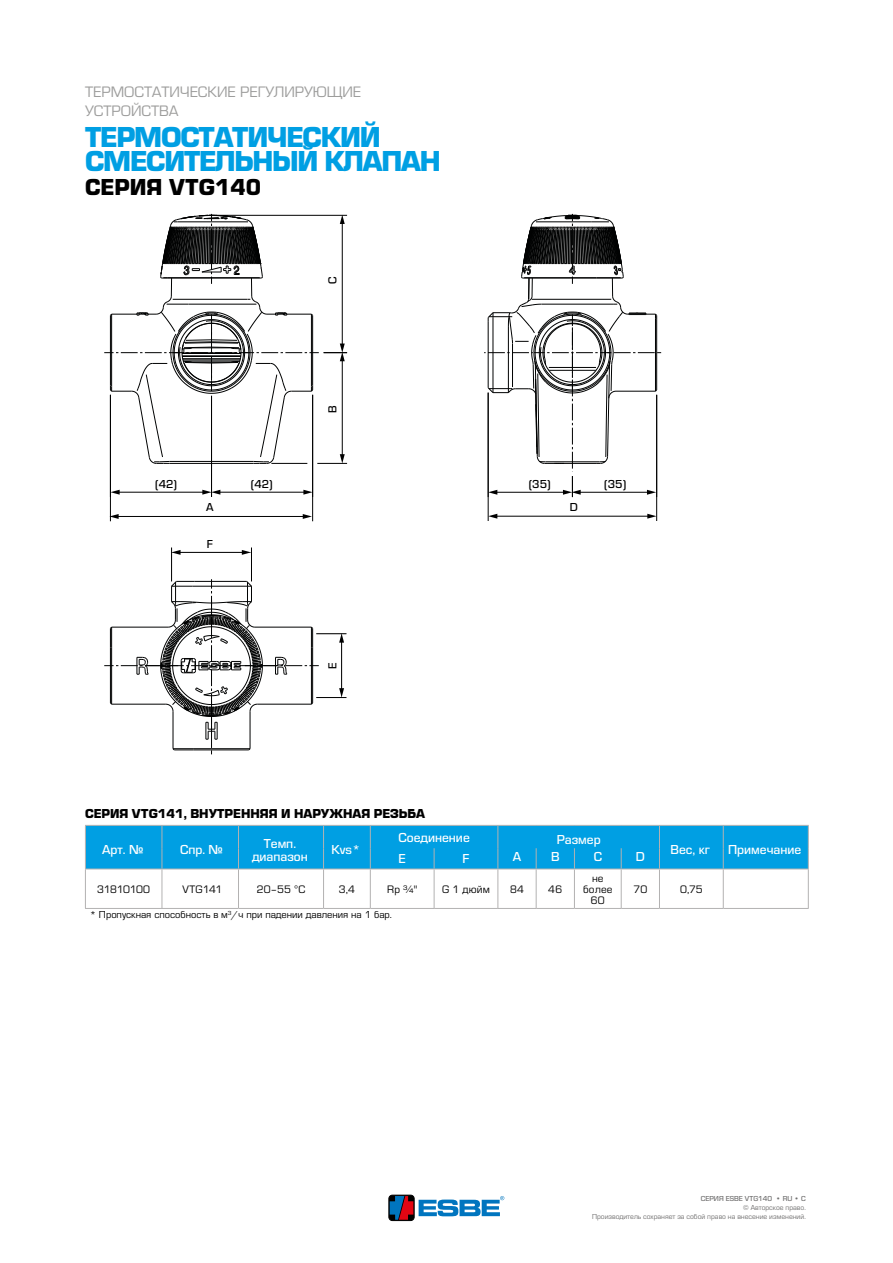
<style>
.page{position:relative;width:893px;height:1263px;background:#fff}
.page>*{position:absolute;margin:0;border:0;box-sizing:border-box;transform-origin:0 0}
.t1{font:700 30px/24px "ESBE Eurostile";letter-spacing:-.04em;color:#009fe3}
.t2{font:700 24px "ESBE Eurostile";color:#000}
.t3{font:15.75px/18.8px "ESBE Eurostile";color:#9d9d9c}
.t4{font:500 13.5px/13.5px "ESBE Eurostile";color:#fff;text-align:center}
.t5{font:700 13.5px "ESBE Eurostile";color:#000}
.t6{font:500 12px "ESBE Eurostile";color:#000}
.t7{font:11.25px/11.2px "ESBE Eurostile";letter-spacing:.015em;color:#000;text-align:center}
.t8{font:11.25px "ESBE Eurostile";letter-spacing:-.02em;color:#000}
.t9{font:10.5px "ESBE Eurostile";color:#000}
.t10{font:7.5px/9px "ESBE Eurostile";color:#706f6f;text-align:right}
.t11{font:500 7.5px "ESBE Eurostile";color:#706f6f}
</style>
<div class="page">
<svg style="left:104px;top:579px;width:215px;height:175px"></svg>
<hr style="left:171px;top:548px;width:1px;height:33px;background:#000">
<hr style="left:251px;top:548px;width:1px;height:33px;background:#000">
<hr style="left:179px;top:552px;width:64px;height:1px;background:#000">
<svg style="left:171px;top:550px;width:10px;height:5px"></svg>
<svg style="left:242px;top:550px;width:9px;height:5px"></svg>
<hr style="left:341px;top:641px;width:1px;height:49px;background:#000">
<svg style="left:339px;top:688px;width:5px;height:9px"></svg>
<svg style="left:339px;top:634px;width:5px;height:9px"></svg>
<hr style="left:316px;top:697px;width:30px;height:1px;background:#000">
<hr style="left:316px;top:633px;width:30px;height:1px;background:#000">
<hr style="left:110px;top:395px;width:1px;height:126px;background:#000">
<hr style="left:118px;top:492px;width:86px;height:1px;background:#000">
<svg style="left:111px;top:490px;width:9px;height:5px"></svg>
<hr style="left:117px;top:516px;width:187px;height:1px;background:#000">
<svg style="left:109px;top:514px;width:10px;height:5px"></svg>
<svg style="left:303px;top:514px;width:9px;height:5px"></svg>
<hr style="left:312px;top:395px;width:1px;height:126px;background:#000">
<hr style="left:219px;top:492px;width:86px;height:1px;background:#000">
<svg style="left:303px;top:490px;width:9px;height:5px"></svg>
<hr style="left:488px;top:393px;width:1px;height:128px;background:#000">
<hr style="left:656px;top:395px;width:1px;height:126px;background:#000">
<svg style="left:484px;top:214px;width:177px;height:283px"></svg>
<hr style="left:496px;top:516px;width:153px;height:1px;background:#000">
<svg style="left:488px;top:514px;width:9px;height:5px"></svg>
<svg style="left:647px;top:514px;width:9px;height:5px"></svg>
<svg style="left:104px;top:214px;width:243px;height:250px"></svg>
<svg style="left:202px;top:473px;width:18px;height:24px"></svg>
<hr style="left:211px;top:396px;width:1px;height:77px;background:#000">
<hr style="left:85px;top:869px;width:77px;height:1px;background:#b3b2b2">
<hr style="left:162px;top:869px;width:76px;height:1px;background:#b3b2b2">
<hr style="left:238px;top:869px;width:86px;height:1px;background:#b3b2b2">
<hr style="left:324px;top:869px;width:46px;height:1px;background:#b3b2b2">
<hr style="left:370px;top:869px;width:64px;height:1px;background:#b3b2b2">
<hr style="left:434px;top:869px;width:64px;height:1px;background:#b3b2b2">
<hr style="left:498px;top:869px;width:38px;height:1px;background:#b3b2b2">
<hr style="left:536px;top:869px;width:38px;height:1px;background:#b3b2b2">
<hr style="left:574px;top:869px;width:47px;height:1px;background:#b3b2b2">
<hr style="left:621px;top:869px;width:38px;height:1px;background:#b3b2b2">
<hr style="left:659px;top:869px;width:64px;height:1px;background:#b3b2b2">
<hr style="left:723px;top:869px;width:86px;height:1px;background:#b3b2b2">
<div style="left:85px;top:825px;width:724px;height:44px;background:#009fe3"></div>
<hr style="left:536px;top:825px;width:38px;height:1px;background:#b3b2b2">
<hr style="left:574px;top:825px;width:47px;height:1px;background:#b3b2b2">
<hr style="left:621px;top:825px;width:38px;height:1px;background:#b3b2b2">
<hr style="left:85px;top:908px;width:77px;height:1px;background:#b3b2b2">
<hr style="left:162px;top:908px;width:76px;height:1px;background:#b3b2b2">
<hr style="left:238px;top:908px;width:86px;height:1px;background:#b3b2b2">
<hr style="left:324px;top:908px;width:46px;height:1px;background:#b3b2b2">
<hr style="left:370px;top:908px;width:64px;height:1px;background:#b3b2b2">
<hr style="left:434px;top:908px;width:64px;height:1px;background:#b3b2b2">
<hr style="left:498px;top:908px;width:38px;height:1px;background:#b3b2b2">
<hr style="left:536px;top:908px;width:38px;height:1px;background:#b3b2b2">
<hr style="left:574px;top:908px;width:47px;height:1px;background:#b3b2b2">
<hr style="left:621px;top:908px;width:38px;height:1px;background:#b3b2b2">
<hr style="left:659px;top:908px;width:64px;height:1px;background:#b3b2b2">
<hr style="left:723px;top:908px;width:86px;height:1px;background:#b3b2b2">
<hr style="left:434px;top:869px;width:1px;height:39px;background:#b3b2b2">
<hr style="left:497px;top:869px;width:1px;height:39px;background:#b3b2b2">
<hr style="left:536px;top:869px;width:1px;height:39px;background:#b3b2b2">
<hr style="left:574px;top:869px;width:1px;height:39px;background:#b3b2b2">
<hr style="left:621px;top:869px;width:1px;height:39px;background:#b3b2b2">
<hr style="left:85px;top:869px;width:1px;height:39px;background:#b3b2b2">
<hr style="left:162px;top:869px;width:1px;height:39px;background:#b3b2b2">
<hr style="left:238px;top:869px;width:1px;height:39px;background:#b3b2b2">
<hr style="left:323px;top:869px;width:1px;height:39px;background:#b3b2b2">
<hr style="left:370px;top:869px;width:1px;height:39px;background:#b3b2b2">
<hr style="left:659px;top:869px;width:1px;height:39px;background:#b3b2b2">
<hr style="left:723px;top:869px;width:1px;height:39px;background:#b3b2b2">
<hr style="left:808px;top:869px;width:1px;height:39px;background:#b3b2b2">
<div style="left:389px;top:1195px;width:25px;height:25px;border:1px solid #000;border-radius:4px"></div>
<svg style="left:390px;top:1196px;width:23px;height:24px"></svg>
<svg style="left:419px;top:1196px;width:85px;height:20px"></svg>
<h3 class="t3" style="left:85px;top:83px;width:278px">ТЕРМОСТАТИЧЕСКИЕ РЕГУЛИРУЮЩИЕ<br>УСТРОЙСТВА</h3>
<h1 class="t1" style="left:85px;top:125px;width:357px">ТЕРМОСТАТИЧЕСКИЙ<br>СМЕСИТЕЛЬНЫЙ КЛАПАН</h1>
<h2 class="t2" style="left:85px;top:174px;width:178px">СЕРИЯ VTG140</h2>
<h3 class="t6" style="left:326px;top:284px;width:9px;rotate:-90deg">C</h3>
<h3 class="t6" style="left:326px;top:413px;width:9px;rotate:-90deg">B</h3>
<h3 class="t6" style="left:155px;top:478px;width:23px">(42)</h3>
<h3 class="t6" style="left:251px;top:478px;width:23px">(42)</h3>
<h3 class="t6" style="left:529px;top:478px;width:23px">(35)</h3>
<h3 class="t6" style="left:604px;top:478px;width:23px">(35)</h3>
<h3 class="t6" style="left:206px;top:500px;width:9px">A</h3>
<h3 class="t6" style="left:207px;top:537px;width:8px">F</h3>
<h3 class="t6" style="left:326px;top:669px;width:8px;rotate:-90deg">E</h3>
<h3 class="t6" style="left:570px;top:500px;width:10px">D</h3>
<h3 class="t5" style="left:85px;top:806px;width:341px">СЕРИЯ VTG141, ВНУТРЕННЯЯ И НАРУЖНАЯ РЕЗЬБА</h3>
<h3 class="t4" style="left:102px;top:843px;width:42px">Арт. №</h3>
<h3 class="t4" style="left:180px;top:843px;width:44px">Спр. №</h3>
<h3 class="t4" style="left:252px;top:837px;width:57px">Темп. диапазон</h3>
<h3 class="t4" style="left:331px;top:843px;width:31px">Kvs*</h3>
<h3 class="t4" style="left:398px;top:831px;width:73px">Соединение</h3>
<h3 class="t4" style="left:557px;top:833px;width:46px">Размер</h3>
<h3 class="t4" style="left:399px;top:852px;width:9px">E</h3>
<h3 class="t4" style="left:463px;top:852px;width:8px">F</h3>
<h3 class="t4" style="left:513px;top:849px;width:10px">A</h3>
<h3 class="t4" style="left:551px;top:849px;width:10px">B</h3>
<h3 class="t4" style="left:594px;top:849px;width:10px">C</h3>
<h3 class="t4" style="left:636px;top:849px;width:11px">D</h3>
<h3 class="t4" style="left:671px;top:843px;width:41px">Вес, кг</h3>
<h3 class="t4" style="left:728px;top:843px;width:75px">Примечание</h3>
<h3 class="t8" style="left:97px;top:883px;width:55px">31810100</h3>
<h3 class="t7" style="left:182px;top:884px;width:41px">VTG141</h3>
<h3 class="t7" style="left:257px;top:884px;width:50px">20–55 °C</h3>
<h3 class="t7" style="left:339px;top:884px;width:18px">3,4</h3>
<h3 class="t7" style="left:387px;top:884px;width:32px">Rp ¾"</h3>
<h3 class="t7" style="left:442px;top:884px;width:49px">G 1 дюйм</h3>
<h3 class="t7" style="left:510px;top:884px;width:16px">84</h3>
<h3 class="t7" style="left:548px;top:884px;width:16px">46</h3>
<h3 class="t7" style="left:583px;top:872px;width:31px">не более<br>60</h3>
<h3 class="t7" style="left:633px;top:884px;width:15px">70</h3>
<h3 class="t7" style="left:680px;top:884px;width:24px">0,75</h3>
<h3 class="t9" style="left:90px;top:909px;width:304px">* Пропускная способность в м<sup>3</sup>/ч при падении давления на 1 бар.</h3>
<p class="t11" style="left:701px;top:1194px;width:107px">СЕРИЯ ESBE VTG140 • RU • C</p>
<p class="t10" style="left:592px;top:1203px;width:215px">© Авторское право.<br>Производитель сохраняет за собой право на внесение изменений.</p>
</div>
